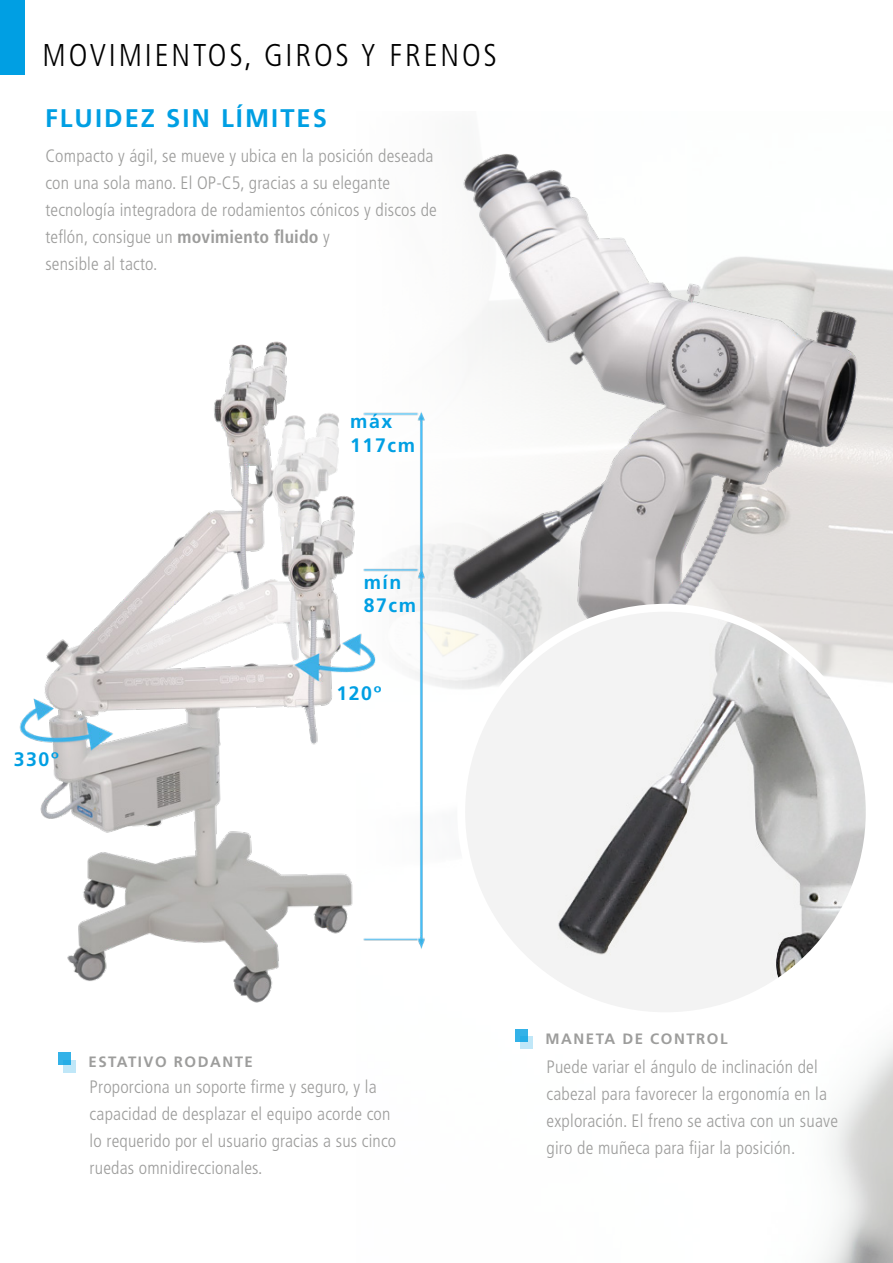
<style>
.page{position:relative;width:893px;height:1263px;background:#fff}
.page>*{position:absolute;margin:0;border:0;box-sizing:border-box;transform-origin:0 0}
.t1{font:300 condensed 31.5px "Frutiger LT Std";letter-spacing:.09em;color:#000}
.t2{font:700 25.5px "Frutiger LT Std";letter-spacing:.08em;color:#009fe3}
.t3{font:700 19.5px/23.4px "Frutiger LT Std";letter-spacing:.08em;color:#009fe3}
.Estilo_de_párrafo_1{font:300 condensed 18px/27px "Frutiger LT Std";letter-spacing:.01em;color:#9d9d9c}
.t4{font:700 15px "Frutiger LT Std";letter-spacing:.1em;color:#9d9d9c}
.s1{font-weight:700}
</style>
<div class="page">
<img style="left:466px;top:625px;width:427px;height:638px">
<div style="left:0;top:0;width:25px;height:74px;background:#009fe3"></div>
<img style="left:463px;top:154px;width:430px;height:471px">
<img style="left:461px;top:608px;width:409px;height:408px;border-radius:204px">
<div style="left:58px;top:1052px;width:13px;height:13px;background:#33b2e8"></div>
<svg style="left:64px;top:1060px;width:12px;height:12px"></svg>
<div style="left:515px;top:1029px;width:13px;height:12px;background:#33b2e8"></div>
<svg style="left:521px;top:1036px;width:12px;height:13px"></svg>
<img style="left:19px;top:284px;width:447px;height:719px">
<p class="t1" style="left:43px;top:37px;width:456px">MOVIMIENTOS, GIROS Y FRENOS</p>
<p class="t2" style="left:45px;top:103px;width:283px">FLUIDEZ SIN LÍMITES</p>
<p class="Estilo_de_párrafo_1" style="left:45px;top:142px;width:393px">Compacto y ágil, se mueve y ubica en la posición deseada con una sola mano. El OP-C5, gracias a su elegante tecnología integradora de rodamientos cónicos y discos de teflón, consigue un <span class="s1">movimiento fluido</span> y</p>
<p class="Estilo_de_párrafo_1" style="left:45px;top:250px;width:114px">sensible al tacto.</p>
<p class="t3" style="left:350px;top:410px;width:66px">máx<br>117cm</p>
<p class="t3" style="left:364px;top:570px;width:39px">mín</p>
<p class="t3" style="left:364px;top:594px;width:54px">87cm</p>
<p class="t3" style="left:14px;top:748px;width:46px">330º</p>
<p class="t3" style="left:336px;top:681px;width:46px">120º</p>
<p class="t4" style="left:89px;top:1053px;width:166px">ESTATIVO RODANTE</p>
<p class="Estilo_de_párrafo_1" style="left:90px;top:1074px;width:308px">Proporciona un soporte firme y seguro, y la capacidad de desplazar el equipo acorde con lo requerido por el usuario gracias a sus cinco ruedas omnidireccionales.</p>
<p class="t4" style="left:545px;top:1030px;width:183px">MANETA DE CONTROL</p>
<p class="Estilo_de_párrafo_1" style="left:547px;top:1053px;width:293px">Puede variar el ángulo de inclinación del cabezal para favorecer la ergonomía en la exploración. El freno se activa con un suave giro de muñeca para fijar la posición.</p>
</div>
